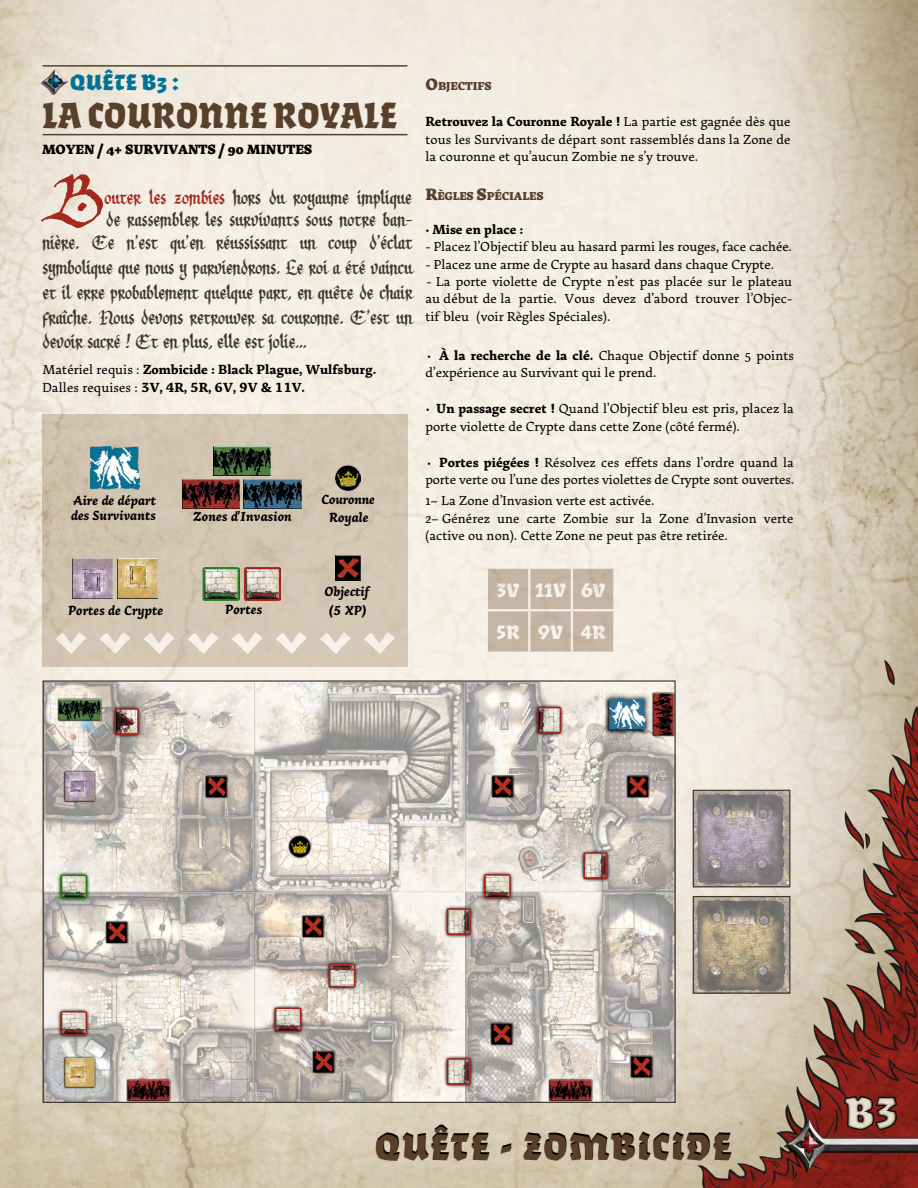
<style>
.page{position:relative;width:918px;height:1188px;background:#fff}
.page>*{position:absolute;margin:0;border:0;box-sizing:border-box;transform-origin:0 0}
.Citations_2{font:88.05px "Longbow BB";color:#a5281f}
.t1{font:900 46.5px "Algo FY";color:#e8e1d1}
.T3_Quest{font:900 39px "Algo FY";color:#58402a;scale:.93 1}
.t2{font:900 39px "Algo FY";letter-spacing:.035em;color:#000}
.Corps_de_texte{font:24.75px/24.8px "Longbow BB";color:#3e392b;text-align:justify}
.Citations_2-2{font:24.75px/22.8px "Longbow BB";letter-spacing:.005em;color:#3e392b}
.T3_Quest-2{font:900 24px "Algo FY";color:#007293}
.t3{font:900 21px/42.6px "Algo FY";letter-spacing:-.005em;color:#fff}
.Corps_de_texte-2{font:13.5px/17.5px "Arek Latin";color:#000}
.T4{font:13.5px/17.9px "Arek Latin";color:#000;text-align:justify}
.Corps_de_texte-3{font:700 13.5px/18px "Arek Latin";color:#000}
.Captions{font:italic 700 13.5px/18.1px "Arek Latin";letter-spacing:.005em;color:#000;text-align:center}
.Citations_2-3{font:800 13.5px "Arek Latin";color:#000}
.T4-2{font:800 11.55px "Arek Latin";color:#58402a}
.T4-3{font:800 11.55px "Arek Latin";color:#58402a}
.s1{color:#a5281f}
.s2{font-weight:400}
.s3{font-size:16.5px}
.s4{font-style:inherit}
.s5{font-weight:700}
</style>
<div class="page">
<img style="left:0;top:0;width:918px;height:1188px">
<hr style="left:43px;top:65px;width:364px;height:2px;background:#58402a">
<hr style="left:43px;top:134px;width:364px;height:1px;background:#58402a">
<div style="left:41px;top:71px;width:25px;height:24px;background:#000;opacity:.6"></div>
<img style="left:43px;top:69px;width:24px;height:25px">
<div style="left:488px;top:569px;width:125px;height:83px;background:#c6b5a3"></div>
<hr style="left:486px;top:567px;width:43px;height:2px;background:#fff">
<hr style="left:486px;top:569px;width:2px;height:40px;background:#fff">
<hr style="left:529px;top:567px;width:43px;height:2px;background:#fff">
<hr style="left:528px;top:569px;width:2px;height:40px;background:#fff">
<hr style="left:572px;top:567px;width:43px;height:2px;background:#fff">
<hr style="left:571px;top:569px;width:2px;height:40px;background:#fff">
<hr style="left:613px;top:569px;width:2px;height:40px;background:#fff">
<hr style="left:486px;top:609px;width:43px;height:2px;background:#fff">
<hr style="left:486px;top:611px;width:2px;height:41px;background:#fff">
<hr style="left:529px;top:609px;width:43px;height:2px;background:#fff">
<hr style="left:528px;top:611px;width:2px;height:41px;background:#fff">
<hr style="left:572px;top:609px;width:43px;height:2px;background:#fff">
<hr style="left:571px;top:611px;width:2px;height:41px;background:#fff">
<hr style="left:613px;top:611px;width:2px;height:41px;background:#fff">
<hr style="left:486px;top:652px;width:43px;height:2px;background:#fff">
<hr style="left:529px;top:652px;width:43px;height:2px;background:#fff">
<hr style="left:572px;top:652px;width:43px;height:2px;background:#fff">
<div style="left:43px;top:414px;width:365px;height:252px;background:#d3c5b2"></div>
<svg style="left:144px;top:632px;width:31px;height:22px"></svg>
<svg style="left:56px;top:632px;width:30px;height:22px"></svg>
<svg style="left:188px;top:632px;width:31px;height:22px"></svg>
<svg style="left:100px;top:632px;width:31px;height:22px"></svg>
<svg style="left:320px;top:632px;width:31px;height:22px"></svg>
<svg style="left:232px;top:632px;width:31px;height:22px"></svg>
<svg style="left:364px;top:632px;width:31px;height:22px"></svg>
<svg style="left:276px;top:632px;width:31px;height:22px"></svg>
<img style="left:45px;top:682px;width:629px;height:419px">
<img style="left:695px;top:898px;width:93px;height:94px">
<div style="left:693px;top:896px;width:97px;height:98px;border:1px solid #3e392b"></div>
<img style="left:695px;top:792px;width:93px;height:93px">
<div style="left:693px;top:790px;width:97px;height:97px;border:1px solid #3e392b"></div>
<img style="left:335px;top:556px;width:25px;height:25px">
<img style="left:90px;top:446px;width:50px;height:43px">
<img style="left:182px;top:479px;width:58px;height:29px">
<img style="left:244px;top:479px;width:57px;height:29px">
<img style="left:213px;top:447px;width:58px;height:28px">
<img style="left:335px;top:465px;width:25px;height:25px">
<img style="left:203px;top:567px;width:37px;height:34px">
<img style="left:244px;top:567px;width:37px;height:34px">
<img style="left:73px;top:558px;width:40px;height:40px">
<img style="left:117px;top:558px;width:40px;height:40px">
<img style="left:783px;top:1117px;width:135px;height:56px">
<div style="left:823px;top:1072px;width:95px;height:74px;background:#58402a;opacity:.77"></div>
<p class="T3_Quest-2" style="left:70px;top:68px;width:111px">QUÊTE B3 :</p>
<p class="T3_Quest" style="left:43px;top:92px;width:383px">LA COURONNE ROYALE</p>
<p class="Citations_2-3" style="left:42px;top:139px;width:271px">MOYEN / 4+ SURVIVANTS / 90 MINUTES</p>
<p class="Citations_2" style="left:43px;top:154px;width:63px">B</p>
<p class="Citations_2-2" style="left:105px;top:186px;width:310px"><span class="s1">outer les zombies</span> hors du royaume implique de rassembler les survivants sous notre ban-</p>
<p class="Corps_de_texte" style="left:42px;top:231px;width:371px">nière. Ce n’est qu’en réussissant un coup d’éclat symbolique que nous y parviendrons. Le roi a été vaincu et il erre probablement quelque part, en quête de chair fraîche. Nous devons retrouver sa couronne. C’est un devoir sacré ! Et en plus, elle est jolie…</p>
<p class="Corps_de_texte-3" style="left:42px;top:360px;width:335px"><span class="s2">Matériel requis :</span> Zombicide : Black Plague, Wulfsburg.<br><span class="s2">Dalles requises :</span> 3V, 4R, 5R, 6V, 9V &amp; 11V.</p>
<p class="Captions" style="left:73px;top:492px;width:84px">Aire de départ</p>
<p class="Captions" style="left:71px;top:507px;width:86px">des Survivants</p>
<p class="Captions" style="left:193px;top:507px;width:100px">Zones d'Invasion</p>
<p class="Captions" style="left:68px;top:602px;width:97px">Portes de Crypte</p>
<p class="Captions" style="left:225px;top:601px;width:39px">Portes</p>
<p class="Captions" style="left:321px;top:491px;width:55px;line-height:17.7px">Couronne<br>Royale</p>
<p class="Captions" style="left:324px;top:583px;width:46px">Objectif (5 XP)</p>
<p class="T4-3" style="left:425px;top:77px;width:68px"><span class="s3">O</span>BJECTI<span class="s4">F</span>S</p>
<p class="T4" style="left:425px;top:112px;width:366px"><span class="s5">Retrouvez la Couronne Royale !</span> La partie est gagnée dès que tous les Survivants de départ sont rassemblés dans la Zone de la couronne et qu’aucun Zombie ne s’y trouve.</p>
<p class="T4-2" style="left:425px;top:187px;width:120px"><span class="s3">R</span>ÈGLES <span class="s3">S</span>PÉCIALES</p>
<p class="Corps_de_texte-3" style="left:426px;top:220px;width:99px">• Mise en place :</p>
<p class="Corps_de_texte-2" style="left:425px;top:238px;width:368px">- Placez l’Objectif bleu au hasard parmi les rouges, face cachée.</p>
<p class="Corps_de_texte-2" style="left:425px;top:255px;width:350px">- Placez une arme de Crypte au hasard dans chaque Crypte.</p>
<p class="Corps_de_texte-2" style="left:425px;top:273px;width:368px;text-align:justify">- La porte violette de Crypte n’est pas placée sur le plateau au début de la partie. Vous devez d’abord trouver l’Objec&shy;tif bleu (voir Règles Spéciales).</p>
<p class="Corps_de_texte-2" style="left:425px;top:346px;width:370px"><span class="s5">• À la recherche de la clé.</span> Chaque Objectif donne 5 points d’expérience au Survivant qui le prend.</p>
<p class="Corps_de_texte-2" style="left:425px;top:400px;width:370px"><span class="s5">• Un passage secret !</span> Quand l’Objectif bleu est pris, placez la porte violette de Crypte dans cette Zone (côté fermé).</p>
<p class="Corps_de_texte-2" style="left:425px;top:453px;width:370px"><span class="s5">• Portes piégées !</span> Résolvez ces effets dans l’ordre quand la porte verte ou l’une des portes violettes de Crypte sont ouvertes.</p>
<p class="Corps_de_texte-2" style="left:425px;top:492px;width:370px">1– La Zone d’Invasion verte est activée.<br>2– Générez une carte Zombie sur la Zone d’Invasion verte (active ou non). Cette Zone ne peut pas être retirée.</p>
<h3 class="t3" style="left:496px;top:568px;width:111px">3V 11V 6V<br>5R 9V 4R</h3>
<h3 class="t2" style="left:375px;top:1122px;width:358px">QUÊTE - ZOMBICIDE</h3>
<h2 class="t1" style="left:845px;top:1085px;width:55px">B3</h2>
</div>
